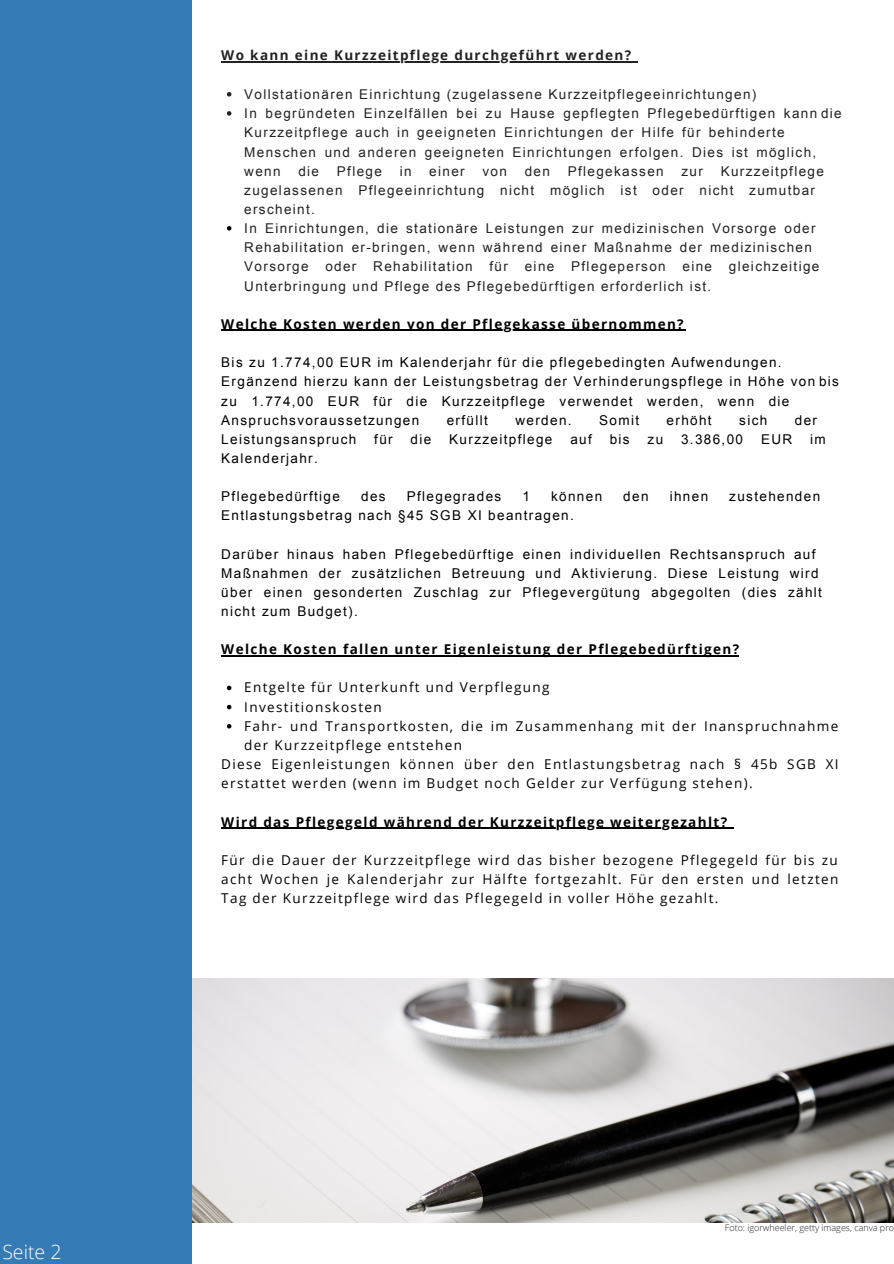
<style>
.page{position:relative;width:894px;height:1264px;background:#fff}
.page>*{position:absolute;margin:0;border:0;box-sizing:border-box;transform-origin:0 0}
.t1{font:300 19.5px "Open Sans";color:#fff}
.t2{font:13.5px/19.2px "Arial";letter-spacing:.1em;color:#222}
.t3{font:13.5px/19.2px "Arial";letter-spacing:.1em;color:#000}
.t4{font:13.5px/19.2px "Open Sans";letter-spacing:.1em;color:#000}
.t5{font:700 13.5px "Open Sans";letter-spacing:.1em;color:#000}
.t6{font:700 13.5px "Open Sans";letter-spacing:.1em;color:#222}
.t7{font:300 9px "Open Sans";color:#222}
</style>
<div class="page">
<img style="left:191px;top:978px;width:702px;height:244px">
<div style="left:0;top:0;width:191px;height:1263px;background:#357bb5"></div>
<svg style="left:227px;top:92px;width:4px;height:4px"></svg>
<svg style="left:227px;top:111px;width:4px;height:5px"></svg>
<svg style="left:227px;top:226px;width:4px;height:4px"></svg>
<svg style="left:227px;top:685px;width:4px;height:5px"></svg>
<svg style="left:227px;top:704px;width:4px;height:5px"></svg>
<svg style="left:227px;top:724px;width:4px;height:4px"></svg>
<hr style="left:221px;top:62px;width:411px;height:1px;background:#222">
<hr style="left:221px;top:330px;width:464px;height:1px;background:#000">
<hr style="left:221px;top:827px;width:507px;height:1px;background:#000">
<hr style="left:221px;top:655px;width:517px;height:2px;background:#000">
<p class="t1" style="left:2px;top:1237px;width:61px">Seite 2</p>
<p class="t6" style="left:221px;top:46px;width:411px">Wo kann eine Kurzzeitpflege durchgeführt werden?</p>
<p class="t2" style="left:244px;top:85px;width:599px">Vollstationären Einrichtung (zugelassene Kurzzeitpflegeeinrichtungen)<br>In begründeten Einzelfällen bei zu Hause gepflegten Pflegebedürftigen kann die Kurzzeitpflege auch in geeigneten Einrichtungen der Hilfe für behinderte Menschen und anderen geeigneten Einrichtungen erfolgen. Dies ist möglich, wenn</p>
<p class="t2" style="left:244px;top:161px;width:581px;text-indent:476px">Kurzzeitpflege zugelassenen Pflegeeinrichtung nicht möglich ist oder nicht zumutbar erscheint.<br>In Einrichtungen, die stationäre Leistungen zur medizinischen Vorsorge oder Rehabilitation er-bringen, wenn während einer Maßnahme der medizinischen Vorsorge oder Rehabilitation für eine Pflegeperson eine gleichzeitige Unterbringung und Pflege des Pflegebedürftigen erforderlich ist.</p>
<p class="t2" style="left:298px;top:161px;width:22px">die</p>
<p class="t2" style="left:337px;top:161px;width:47px">Pflege</p>
<p class="t2" style="left:399px;top:161px;width:13px">in</p>
<p class="t2" style="left:429px;top:161px;width:37px">einer</p>
<p class="t2" style="left:482px;top:161px;width:26px">von</p>
<p class="t2" style="left:524px;top:161px;width:27px">den</p>
<p class="t2" style="left:567px;top:161px;width:97px">Pflegekassen</p>
<p class="t2" style="left:681px;top:161px;width:23px">zur</p>
<p class="t5" style="left:221px;top:314px;width:464px">Welche Kosten werden von der Pflegekasse übernommen?</p>
<p class="t3" style="left:221px;top:353px;width:619px">Bis zu 1.774,00 EUR im Kalenderjahr für die pflegebedingten Aufwendungen.<br>Ergänzend hierzu kann der Leistungsbetrag der Verhinderungspflege in Höhe von bis zu 1.774,00 EUR für die Kurzzeitpflege verwendet werden, wenn die Anspruchsvoraussetzungen</p>
<p class="t3" style="left:446px;top:410px;width:43px">erfüllt</p>
<p class="t3" style="left:515px;top:410px;width:58px">werden.</p>
<p class="t3" style="left:599px;top:410px;width:41px">Somit</p>
<p class="t3" style="left:666px;top:410px;width:47px">erhöht</p>
<p class="t3" style="left:739px;top:410px;width:30px">sich</p>
<p class="t3" style="left:794px;top:410px;width:24px">der</p>
<p class="t3" style="left:221px;top:429px;width:137px">Leistungsanspruch</p>
<p class="t3" style="left:374px;top:429px;width:20px">für</p>
<p class="t3" style="left:410px;top:429px;width:22px">die</p>
<p class="t3" style="left:449px;top:429px;width:105px">Kurzzeitpflege</p>
<p class="t3" style="left:570px;top:429px;width:23px">auf</p>
<p class="t3" style="left:609px;top:429px;width:21px">bis</p>
<p class="t3" style="left:647px;top:429px;width:17px">zu</p>
<p class="t3" style="left:680px;top:429px;width:64px">3.386,00</p>
<p class="t3" style="left:760px;top:429px;width:33px">EUR</p>
<p class="t3" style="left:809px;top:429px;width:17px">im</p>
<p class="t3" style="left:221px;top:449px;width:98px">Kalenderjahr.</p>
<p class="t3" style="left:221px;top:487px;width:120px">Pflegebedürftige</p>
<p class="t3" style="left:361px;top:487px;width:26px">des</p>
<p class="t3" style="left:406px;top:487px;width:96px">Pflegegrades</p>
<p class="t3" style="left:522px;top:487px;width:9px">1</p>
<p class="t3" style="left:551px;top:487px;width:53px">können</p>
<p class="t3" style="left:623px;top:487px;width:27px">den</p>
<p class="t3" style="left:669px;top:487px;width:40px">ihnen</p>
<p class="t3" style="left:729px;top:487px;width:92px">zustehenden</p>
<p class="t3" style="left:221px;top:506px;width:354px">Entlastungsbetrag nach §45 SGB XI beantragen.</p>
<p class="t3" style="left:221px;top:544px;width:602px">Darüber hinaus haben Pflegebedürftige einen individuellen Rechtsanspruch auf Maßnahmen der zusätzlichen Betreuung und Aktivierung. Diese Leistung wird über einen gesonderten Zuschlag zur Pflegevergütung abgegolten (dies zählt nicht zum Budget).</p>
<p class="t5" style="left:221px;top:639px;width:519px">Welche Kosten fallen unter Eigenleistung der Pflegebedürftigen?</p>
<p class="t4" style="left:244px;top:677px;width:307px">Entgelte für Unterkunft und Verpflegung</p>
<p class="t4" style="left:244px;top:696px;width:139px">Investitionskosten</p>
<p class="t4" style="left:244px;top:716px;width:595px">Fahr- und Transportkosten, die im Zusammenhang mit der Inanspruchnahme der Kurzzeitpflege entstehen</p>
<p class="t4" style="left:221px;top:754px;width:618px">Diese Eigenleistungen können über den Entlastungsbetrag nach § 45b SGB XI erstattet werden (wenn im Budget noch Gelder zur Verfügung stehen).</p>
<p class="t5" style="left:221px;top:812px;width:507px">Wird das Pflegegeld während der Kurzzeitpflege weitergezahlt?</p>
<p class="t4" style="left:221px;top:850px;width:618px;text-align:justify">Für die Dauer der Kurzzeitpflege wird das bisher bezogene Pflegegeld für bis zu acht Wochen je Kalenderjahr zur Hälfte fortgezahlt. Für den ersten und letzten Tag der Kurzzeitpflege wird das Pflegegeld in voller Höhe gezahlt.</p>
<p class="t7" style="left:724px;top:1220px;width:171px">Foto: igorwheeler, getty images, canva pro</p>
</div>
